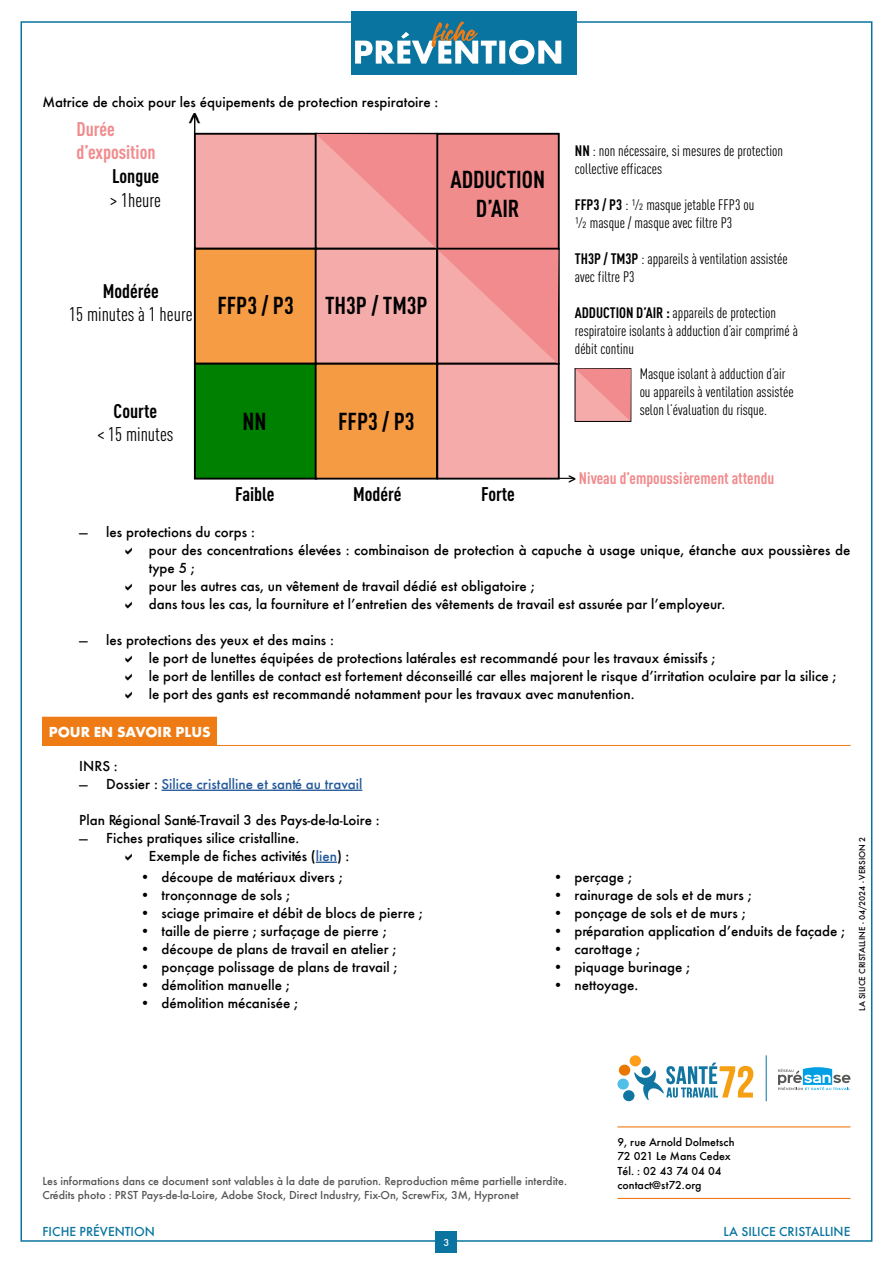
<style>
.page{position:relative;width:893px;height:1263px;background:#fff}
.page>*{position:absolute;margin:0;border:0;box-sizing:border-box;transform-origin:0 0}
.t1{font:700 24.15px/29px "DIN Cond";color:#000;text-align:center}
.t2{font:500 22.35px "Futura T";color:#000}
.t3{font:700 19.5px "DIN Cond";color:#000}
.t4{font:19.5px "DIN Cond";color:#000}
.t5{font:700 19.5px/23.4px "DIN Cond";color:#f18b8d}
.t6{font:700 16.5px "DIN Cond";color:#f18b8d}
.t7{font:500 15px/18px "Futura T";color:#000}
.t8{font:15px/18px "DIN Cond";color:#000}
.t9{font:500 15px "Futura T";color:#275b9b}
.t10{font:700 15px "Futura T";color:#fff}
.t11{font:500 13.5px "Futura T";color:#08749f}
.t12{font:500 12px/14.4px "Futura T";color:#565656}
.t13{font:500 12px/14.4px "Futura T";color:#000}
.t14{font:500 10.5px "Futura T";color:#fff}
.t15{font:500 9px "Futura T";color:#000}
.s1{font-weight:700}
.s2{font-family:"Futura T";font-weight:500;font-size:15px;color:#000}
.s3{color:#000}
.s4{color:#275b9b}
</style>
<div class="page">
<div style="left:436px;top:1231px;width:21px;height:21px;background:#08749f"></div>
<div style="left:351px;top:11px;width:226px;height:63px;background:#08749f"></div>
<svg style="left:355px;top:21px;width:206px;height:43px"></svg>
<hr style="left:617px;top:1126px;width:233px;height:1px;background:#ef7b14">
<hr style="left:617px;top:1198px;width:233px;height:1px;background:#ef7b14">
<svg style="left:634px;top:1062px;width:119px;height:38px"></svg>
<div style="left:641px;top:1066px;width:9px;height:9px;background:#1075a0;border-radius:50%"></div>
<div style="left:617px;top:1078px;width:12px;height:12px;background:#50c0e8;border-radius:5px"></div>
<svg style="left:618px;top:1064px;width:13px;height:12px"></svg>
<div style="left:629px;top:1055px;width:12px;height:12px;background:#ff9e1a;border-radius:5px"></div>
<div style="left:623px;top:1090px;width:12px;height:11px;background:#1075a0;border-radius:5px"></div>
<svg style="left:778px;top:1067px;width:72px;height:23px"></svg>
<hr style="left:766px;top:1055px;width:1px;height:46px;background:#08749f">
<svg style="left:560px;top:478px;width:14px;height:1px"></svg>
<div style="left:195px;top:134px;width:121px;height:115px;background:#f5aaaa"></div>
<div style="left:194px;top:133px;width:123px;height:117px;border:2px solid #000"></div>
<div style="left:195px;top:249px;width:121px;height:115px;background:#f59c45"></div>
<div style="left:194px;top:248px;width:123px;height:117px;border:2px solid #000"></div>
<div style="left:195px;top:364px;width:121px;height:115px;background:#008000"></div>
<div style="left:194px;top:363px;width:123px;height:117px;border:2px solid #000"></div>
<div style="left:316px;top:364px;width:121px;height:115px;background:#f59b44"></div>
<div style="left:315px;top:363px;width:123px;height:117px;border:2px solid #000"></div>
<div style="left:437px;top:364px;width:122px;height:115px;background:#f5abaa"></div>
<div style="left:436px;top:363px;width:124px;height:117px;border:2px solid #000"></div>
<svg style="left:316px;top:134px;width:242px;height:230px;fill:#f5abaa"></svg>
<div style="left:437px;top:134px;width:122px;height:115px;background:#f18c8d"></div>
<div style="left:436px;top:133px;width:124px;height:117px;border:2px solid #000"></div>
<svg style="left:194px;top:113px;width:1px;height:21px"></svg>
<div style="left:575px;top:368px;width:56px;height:54px;border:1px solid #000"></div>
<svg style="left:575px;top:369px;width:56px;height:52px"></svg>
<hr style="left:162px;top:789px;width:200px;height:2px;background:#275b9b">
<hr style="left:316px;top:861px;width:21px;height:2px;background:#275b9b">
<div style="left:43px;top:717px;width:174px;height:28px;background:#ef7b14"></div>
<svg style="left:42px;top:717px;width:1px;height:28px"></svg>
<hr style="left:43px;top:745px;width:174px;height:1px;background:#ef7b14">
<hr style="left:217px;top:745px;width:633px;height:1px;background:#ef7b14">
<p class="t7" style="left:43px;top:93px;width:397px">Matrice de choix pour les équipements de protection respiratoire :</p>
<h3 class="t5" style="left:77px;top:116px;width:81px">Durée d’exposition</h3>
<h3 class="t3" style="left:112px;top:164px;width:49px">Longue</h3>
<h3 class="t4" style="left:110px;top:188px;width:52px">&gt; 1heure</h3>
<p class="t7" style="left:186px;top:119px;width:9px;rotate:-90deg">&gt;</p>
<h2 class="t2" style="left:182px;top:124px;width:13px;rotate:-90deg">&gt;</h2>
<h1 class="t1" style="left:450px;top:164px;width:96px">ADDUCTION<br>D’AIR</h1>
<h3 class="t3" style="left:103px;top:279px;width:58px">Modérée</h3>
<h3 class="t4" style="left:69px;top:303px;width:125px">15 minutes à 1 heure</h3>
<h1 class="t1" style="left:217px;top:290px;width:78px">FFP3 / P3</h1>
<h1 class="t1" style="left:325px;top:290px;width:104px">TH3P / TM3P</h1>
<h3 class="t3" style="left:114px;top:399px;width:45px">Courte</h3>
<h3 class="t4" style="left:97px;top:423px;width:78px">&lt; 15 minutes</h3>
<h1 class="t1" style="left:242px;top:406px;width:26px">NN</h1>
<h1 class="t1" style="left:338px;top:406px;width:78px">FFP3 / P3</h1>
<p class="t8" style="left:575px;top:141px;width:210px"><span class="s1">NN</span> : non nécessaire, si mesures de protection collective efficaces</p>
<p class="t8" style="left:575px;top:195px;width:181px"><span class="s1">FFP3 / P3</span> : ½ masque jetable FFP3 ou ½ masque / masque avec filtre P3</p>
<p class="t8" style="left:575px;top:249px;width:214px"><span class="s1">TH3P / TM3P</span> : appareils à ventilation assistée avec filtre P3</p>
<p class="t8" style="left:575px;top:303px;width:225px"><span class="s1">ADDUCTION D’AIR :</span> appareils de protection respiratoire isolants à adduction d’air comprimé à débit continu</p>
<p class="t8" style="left:640px;top:364px;width:155px">Masque isolant à adduction d’air ou appareils à ventilation assistée selon l’évaluation du risque.</p>
<h3 class="t3" style="left:235px;top:482px;width:41px">Faible</h3>
<h3 class="t3" style="left:353px;top:482px;width:50px">Modéré</h3>
<h3 class="t3" style="left:481px;top:482px;width:35px">Forte</h3>
<p class="t6" style="left:568px;top:468px;width:207px"><span class="s2">&gt;</span> Niveau d’empoussièrement attendu</p>
<p class="t7" style="left:149px;top:523px;width:703px;text-indent:-70px">— les protections du corps :<br>pour des concentrations élevées : combinaison de protection à capuche à usage unique, étanche aux poussières de type 5 ;<br>pour les autres cas, un vêtement de travail dédié est obligatoire ;<br>dans tous les cas, la fourniture et l’entretien des vêtements de travail est assurée par l’employeur.</p>
<p class="t7" style="left:149px;top:631px;width:689px;text-indent:-70px">— les protections des yeux et des mains :<br>le port de lunettes équipées de protections latérales est recommandé pour les travaux émissifs ;<br>le port de lentilles de contact est fortement déconseillé car elles majorent le risque d’irritation oculaire par la silice ; le port des gants est recommandé notamment pour les travaux avec manutention.</p>
<p class="t10" style="left:49px;top:723px;width:164px">POUR EN SAVOIR PLUS</p>
<p class="t7" style="left:79px;top:757px;width:40px">INRS :</p>
<p class="t9" style="left:79px;top:775px;width:285px"><span class="s3">— Dossier :</span> Silice cristalline et santé au travail</p>
<p class="t7" style="left:79px;top:811px;width:302px">Plan Régional Santé-Travail 3 des Pays-de-la-Loire :</p>
<p class="t7" style="left:149px;top:829px;width:202px;text-indent:-70px">— Fiches pratiques silice cristalline.<br>Exemple de fiches activités (<span class="s4">lien</span>) :</p>
<p class="t7" style="left:140px;top:868px;width:204px">• découpe de matériaux divers ;</p>
<p class="t7" style="left:140px;top:886px;width:151px">• tronçonnage de sols ;</p>
<p class="t7" style="left:140px;top:904px;width:284px">• sciage primaire et débit de blocs de pierre ;</p>
<p class="t7" style="left:140px;top:922px;width:248px">• taille de pierre ; surfaçage de pierre ;</p>
<p class="t7" style="left:140px;top:940px;width:257px">• découpe de plans de travail en atelier ;</p>
<p class="t7" style="left:140px;top:958px;width:258px">• ponçage polissage de plans de travail ;</p>
<p class="t7" style="left:140px;top:976px;width:151px">• démolition manuelle ;</p>
<p class="t7" style="left:140px;top:994px;width:159px">• démolition mécanisée ;</p>
<p class="t7" style="left:553px;top:868px;width:80px">• perçage ;</p>
<p class="t7" style="left:553px;top:886px;width:200px">• rainurage de sols et de murs ;</p>
<p class="t7" style="left:553px;top:904px;width:194px">• ponçage de sols et de murs ;</p>
<p class="t7" style="left:553px;top:922px;width:293px">• préparation application d’enduits de façade ;</p>
<p class="t7" style="left:553px;top:940px;width:88px">• carottage ;</p>
<p class="t7" style="left:553px;top:958px;width:138px">• piquage burinage ;</p>
<p class="t7" style="left:553px;top:976px;width:87px">• nettoyage.</p>
<p class="t15" style="left:857px;top:1011px;width:176px;rotate:-90deg">LA SILICE CRISTALLINE - 04/2024 - VERSION 2</p>
<p class="t12" style="left:43px;top:1173px;width:526px">Les informations dans ce document sont valables à la date de parution. Reproduction même partielle interdite.<br>Crédits photo : PRST Pays-de-la-Loire, Adobe Stock, Direct Industry, Fix-On, ScrewFix, 3M, Hypronet</p>
<p class="t13" style="left:617px;top:1135px;width:119px">9, rue Arnold Dolmetsch<br>72 021 Le Mans Cedex<br>Tél. : 02 43 74 04 04 contact@st72.org</p>
<p class="t11" style="left:43px;top:1224px;width:114px">FICHE PRÉVENTION</p>
<p class="t11" style="left:723px;top:1224px;width:128px">LA SILICE CRISTALLINE</p>
<p class="t14" style="left:443px;top:1236px;width:7px">3</p>
</div>
